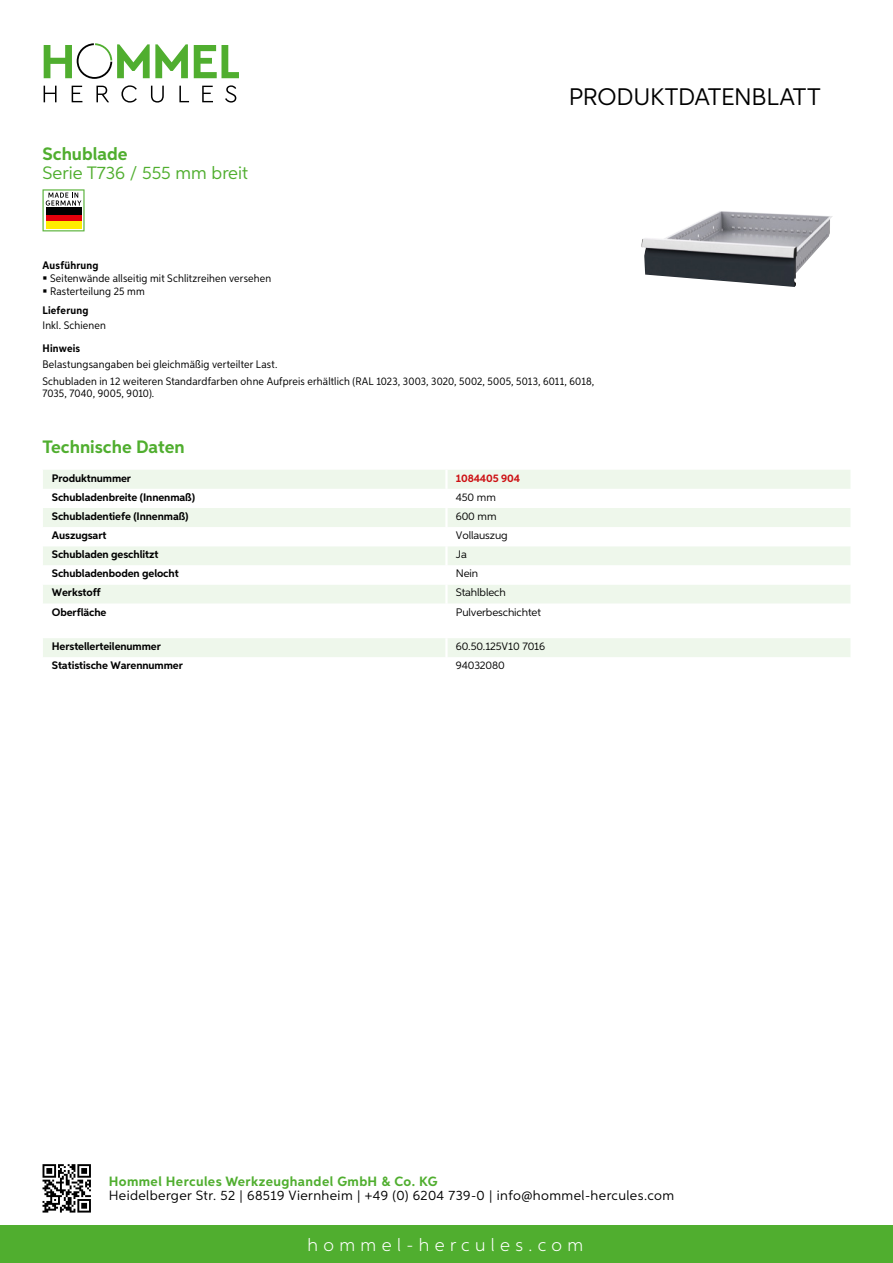
<style>
.page{position:relative;width:893px;height:1263px;background:#fff}
.page>*{position:absolute;margin:0;border:0;box-sizing:border-box;transform-origin:0 0}
.t1{font:24px "Aspira";letter-spacing:-.01em;color:#000}
.t2{font:700 18px "Aspira";color:#50ae2f}
.t3{font:18px "Aspira";color:#50ae2f}
.t4{font:300 18px "Aspira";letter-spacing:.3em;color:#fff}
.t5{font:13.5px "Aspira";letter-spacing:.03em;color:#000}
.t6{font:700 13.5px "Aspira";letter-spacing:.03em;color:#50ae2f}
.t7{font:10.95px/12.8px "Aspira Nar";letter-spacing:.015em;color:#000}
.t8{font:700 10.95px "Aspira";letter-spacing:-.01em;color:#000}
.t9{font:10.95px "Aspira";letter-spacing:-.01em;color:#000}
.t10{font:700 10.95px "Aspira Nar";letter-spacing:.02em;color:#000}
.t11{font:700 10.95px "Aspira";letter-spacing:-.01em;color:#cd1013}
</style>
<div class="page">
<div style="left:0;top:1226px;width:893px;height:37px;background:#50ae2f"></div>
<svg style="left:43px;top:1164px;width:48px;height:48px"></svg>
<svg style="left:194px;top:45px;width:45px;height:33px"></svg>
<svg style="left:44px;top:43px;width:144px;height:36px"></svg>
<svg style="left:44px;top:86px;width:13px;height:16px"></svg>
<svg style="left:72px;top:86px;width:10px;height:16px"></svg>
<svg style="left:96px;top:86px;width:13px;height:16px"></svg>
<svg style="left:121px;top:85px;width:16px;height:18px"></svg>
<svg style="left:151px;top:86px;width:13px;height:17px"></svg>
<svg style="left:179px;top:86px;width:10px;height:16px"></svg>
<svg style="left:202px;top:86px;width:11px;height:16px"></svg>
<svg style="left:225px;top:85px;width:11px;height:18px"></svg>
<div style="left:43px;top:470px;width:807px;height:19px;background:#eef7eb"></div>
<svg style="left:43px;top:508px;width:807px;height:95px;fill:#eef7eb"></svg>
<hr style="left:445px;top:470px;width:3px;height:19px;background:#fff">
<hr style="left:445px;top:508px;width:3px;height:19px;background:#fff">
<hr style="left:445px;top:527px;width:3px;height:19px;background:#fff">
<hr style="left:445px;top:546px;width:3px;height:19px;background:#fff">
<hr style="left:445px;top:565px;width:3px;height:19px;background:#fff">
<hr style="left:445px;top:584px;width:3px;height:20px;background:#fff">
<div style="left:43px;top:638px;width:807px;height:19px;background:#eef7eb"></div>
<svg style="left:43px;top:189px;width:42px;height:42px"></svg>
<div style="left:46px;top:214px;width:35px;height:7px;background:#e3000b"></div>
<div style="left:46px;top:208px;width:35px;height:7px;background:#000"></div>
<div style="left:46px;top:221px;width:35px;height:7px;background:#ffed00"></div>
<img style="left:641px;top:211px;width:192px;height:76px">
<h2 class="t2" style="left:43px;top:142px;width:87px">Schublade</h2>
<h2 class="t3" style="left:43px;top:162px;width:207px">Serie T736 / 555 mm breit</h2>
<h1 class="t1" style="left:569px;top:82px;width:253px">Produktdatenblatt</h1>
<p class="t10" style="left:43px;top:259px;width:58px">Ausführung</p>
<p class="t7" style="left:50px;top:272px;width:223px">Seitenwände allseitig mit Schlitzreihen versehen<br>Rasterteilung 25 mm</p>
<p class="t10" style="left:43px;top:304px;width:47px">Lieferung</p>
<p class="t7" style="left:43px;top:319px;width:65px">Inkl. Schienen</p>
<p class="t10" style="left:43px;top:342px;width:39px">Hinweis</p>
<p class="t7" style="left:43px;top:355px;width:553px;line-height:17.5px">Belastungsangaben bei gleichmäßig verteilter Last.<br>Schubladen in 12 weiteren Standardfarben ohne Aufpreis erhältlich (RAL 1023, 3003, 3020, 5002, 5005, 5013, 6011, 6018,</p>
<p class="t7" style="left:43px;top:387px;width:113px">7035, 7040, 9005, 9010).</p>
<h2 class="t2" style="left:43px;top:436px;width:144px">Technische Daten</h2>
<p class="t8" style="left:52px;top:471px;width:81px">Produktnummer</p>
<p class="t11" style="left:456px;top:471px;width:66px">1084405 904</p>
<p class="t8" style="left:52px;top:490px;width:145px">Schubladenbreite (Innenmaß)</p>
<p class="t9" style="left:456px;top:490px;width:42px">450 mm</p>
<p class="t8" style="left:52px;top:509px;width:138px">Schubladentiefe (Innenmaß)</p>
<p class="t9" style="left:456px;top:509px;width:42px">600 mm</p>
<p class="t8" style="left:52px;top:529px;width:56px">Auszugsart</p>
<p class="t9" style="left:456px;top:529px;width:53px">Vollauszug</p>
<p class="t8" style="left:52px;top:548px;width:108px">Schubladen geschlitzt</p>
<p class="t9" style="left:456px;top:548px;width:13px">Ja</p>
<p class="t8" style="left:52px;top:567px;width:128px">Schubladenboden gelocht</p>
<p class="t9" style="left:456px;top:567px;width:24px">Nein</p>
<p class="t8" style="left:52px;top:586px;width:50px">Werkstoff</p>
<p class="t9" style="left:456px;top:586px;width:51px">Stahlblech</p>
<p class="t8" style="left:52px;top:605px;width:56px">Oberfläche</p>
<p class="t9" style="left:456px;top:605px;width:87px">Pulverbeschichtet</p>
<p class="t8" style="left:52px;top:640px;width:111px">Herstellerteilenummer</p>
<p class="t9" style="left:456px;top:640px;width:91px">60.50.125V10 7016</p>
<p class="t8" style="left:52px;top:659px;width:132px">Statistische Warennummer</p>
<p class="t9" style="left:456px;top:659px;width:51px">94032080</p>
<p class="t6" style="left:109px;top:1172px;width:330px">Hommel Hercules Werkzeughandel GmbH &amp; Co. KG</p>
<p class="t5" style="left:109px;top:1187px;width:567px">Heidelberger Str. 52 | 68519 Viernheim | +49 (0) 6204 739-0 | info@hommel-hercules.com</p>
<h2 class="t4" style="left:307px;top:1234px;width:277px">hommel-hercules.com</h2>
</div>
